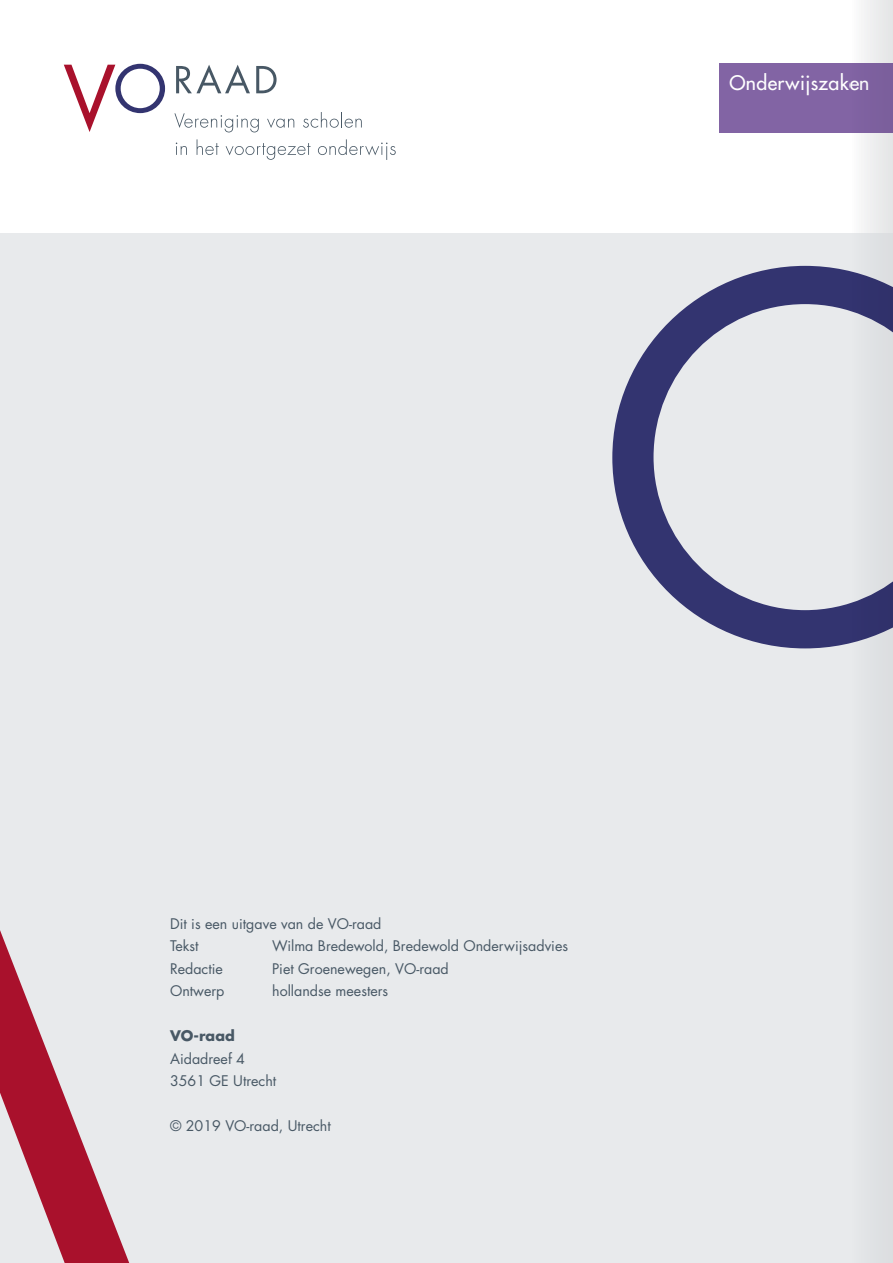
<style>
.page{position:relative;width:893px;height:1263px;background:#fff}
.page>*{position:absolute;margin:0;border:0;box-sizing:border-box;transform-origin:0 0}
.t1{font:500 19.5px "Futura Std";letter-spacing:.02em;color:#fff}
.t2{font:14.25px/22.5px "Futura Std";color:#485865}
.t3{font:700 14.25px "Futura Std";color:#485865}
</style>
<div class="page">
<div style="left:0;top:234px;width:893px;height:1029px;background:#e8eaec"></div>
<svg style="left:612px;top:266px;width:238px;height:382px"></svg>
<svg style="left:0;top:930px;width:129px;height:333px"></svg>
<svg style="left:64px;top:64px;width:101px;height:68px"></svg>
<svg style="left:176px;top:65px;width:74px;height:28px"></svg>
<svg style="left:256px;top:66px;width:21px;height:27px"></svg>
<svg style="left:174px;top:113px;width:85px;height:19px"></svg>
<svg style="left:267px;top:119px;width:27px;height:9px"></svg>
<svg style="left:303px;top:112px;width:59px;height:16px"></svg>
<svg style="left:176px;top:143px;width:11px;height:12px"></svg>
<svg style="left:197px;top:139px;width:22px;height:16px"></svg>
<svg style="left:226px;top:143px;width:85px;height:17px"></svg>
<svg style="left:318px;top:139px;width:78px;height:21px"></svg>
<div style="left:719px;top:64px;width:174px;height:69px;background:#8264a4"></div>
<svg style="left:850px;top:0;width:42px;height:1263px"></svg>
<svg style="left:892px;top:0;width:1px;height:1263px"></svg>
<h1 class="t1" style="left:729px;top:70px;width:142px">Onderwijszaken</h1>
<p class="t2" style="left:170px;top:912px;width:213px">Dit is een uitgave van de VO-raad<br>Tekst</p>
<p class="t2" style="left:272px;top:935px;width:297px">Wilma Bredewold, Bredewold Onderwijsadvies</p>
<p class="t2" style="left:170px;top:957px;width:54px">Redactie</p>
<p class="t2" style="left:272px;top:957px;width:178px">Piet Groenewegen, VO-raad</p>
<p class="t2" style="left:170px;top:980px;width:56px">Ontwerp</p>
<p class="t2" style="left:272px;top:980px;width:118px">hollandse meesters</p>
<p class="t3" style="left:170px;top:1026px;width:66px">VO-raad</p>
<p class="t2" style="left:170px;top:1047px;width:108px">Aidadreef 4<br>3561 GE Utrecht</p>
<p class="t2" style="left:170px;top:1115px;width:162px">© 2019 VO-raad, Utrecht</p>
</div>
